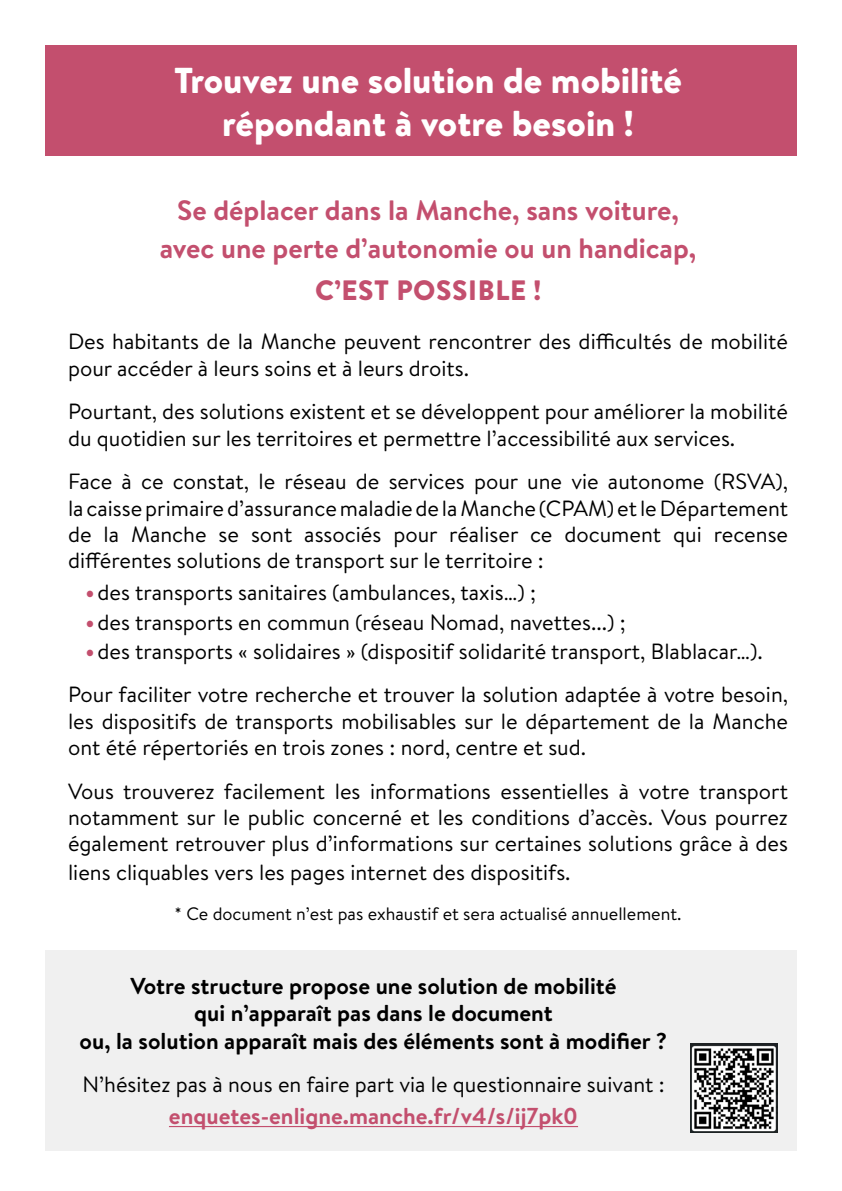
<style>
.page{position:relative;width:842px;height:1191px;background:#fff}
.page>*{position:absolute;margin:0;border:0;box-sizing:border-box;transform-origin:0 0}
.t1{font:900 36px/43.2px "Brandon Text";color:#fff;text-align:center}
.t2{font:700 28px/38px "Brandon Text";color:#c34f6e;text-align:center}
.t3{font:900 28px "Brandon Text";letter-spacing:.02em;color:#c34f6e}
.t4{font:700 23px/27.6px "Brandon Text";color:#000;text-align:center}
.t5{font:700 23px "Brandon Text";color:#c34f6e}
.t6{font:22px/26.4px "Brandon Text";color:#000}
.t7{font:18px "Brandon Text";color:#000}
</style>
<div class="page">
<div style="left:45px;top:950px;width:752px;height:200px;background:#f0f0f0"></div>
<div style="left:45px;top:45px;width:752px;height:111px;background:#c34f6e"></div>
<hr style="left:169px;top:1126px;width:409px;height:1px;background:#c34f6e">
<img style="left:690px;top:1043px;width:88px;height:89px">
<h1 class="t1" style="left:174px;top:58px;width:509px">Trouvez une solution de mobilité répondant à votre besoin !</h1>
<p class="t2" style="left:160px;top:191px;width:538px">Se déplacer dans la Manche, sans voiture, avec une perte d’autonomie ou un handicap,</p>
<p class="t3" style="left:315px;top:271px;width:227px">C’EST POSSIBLE !</p>
<p class="t6" style="left:68px;top:328px;width:722px">Des habitants de la Manche peuvent rencontrer des difficultés de mobilité pour accéder à leurs soins et à leurs droits.</p>
<p class="t6" style="left:68px;top:398px;width:721px">Pourtant, des solutions existent et se développent pour améliorer la mobilité du quotidien sur les territoires et permettre l’accessibilité aux services.</p>
<p class="t6" style="left:68px;top:467px;width:722px;text-align:justify">Face à ce constat, le réseau de services pour une vie autonome (RSVA), la caisse primaire d’assurance maladie de la Manche (CPAM) et le Département de la Manche se sont associés pour réaliser ce document qui recense différentes solutions de transport sur le territoire :</p>
<p class="t6" style="left:98px;top:577px;width:667px;line-height:29.2px">des transports sanitaires (ambulances, taxis…) ;<br>des transports en commun (réseau Nomad, navettes...) ;<br>des transports « solidaires » (dispositif solidarité transport, Blablacar…).</p>
<p class="t6" style="left:68px;top:681px;width:722px;text-align:justify">Pour faciliter votre recherche et trouver la solution adaptée à votre besoin, les dispositifs de transports mobilisables sur le département de la Manche ont été répertoriés en trois zones : nord, centre et sud.</p>
<p class="t6" style="left:68px;top:777px;width:721px;text-align:justify">Vous trouverez facilement les informations essentielles à votre transport notamment sur le public concerné et les conditions d’accès. Vous pourrez également retrouver plus d’informations sur certaines solutions grâce à des</p>
<p class="t6" style="left:68px;top:858px;width:504px">liens cliquables vers les pages internet des dispositifs.</p>
<p class="t7" style="left:175px;top:901px;width:508px">* Ce document n’est pas exhaustif et sera actualisé annuellement.</p>
<p class="t4" style="left:80px;top:971px;width:589px">Votre structure propose une solution de mobilité<br>qui n’apparaît pas dans le document<br>ou, la solution apparaît mais des éléments sont à modifier ?</p>
<p class="t6" style="left:82px;top:1070px;width:584px">N’hésitez pas à nous en faire part via le questionnaire suivant :</p>
<p class="t5" style="left:169px;top:1100px;width:411px">enquetes-enligne.manche.fr/v4/s/ij7pk0</p>
</div>
